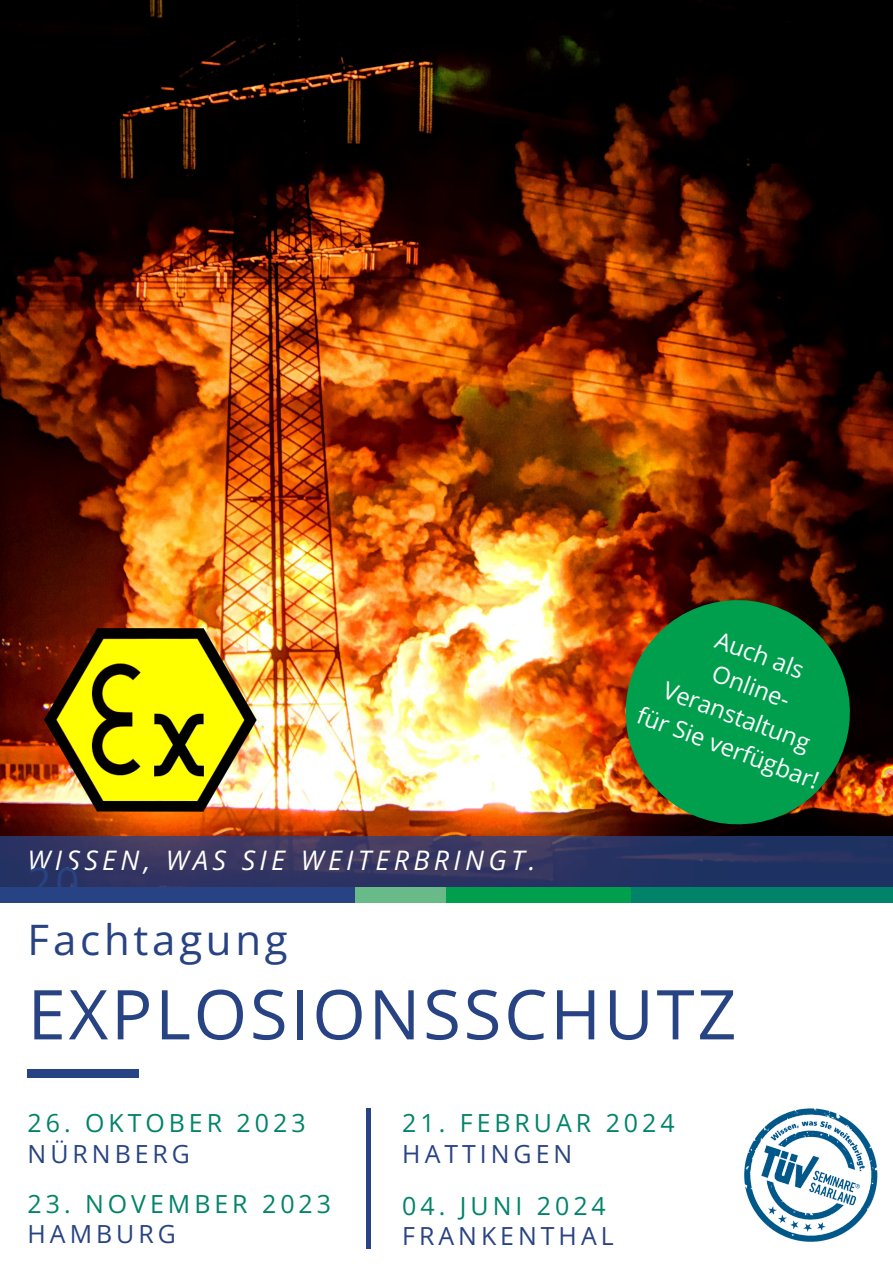
<style>
.page{position:relative;width:893px;height:1264px;background:#fff}
.page>*{position:absolute;margin:0;border:0;box-sizing:border-box;transform-origin:0 0}
.t1{font:68.7px "Open Sans";letter-spacing:.04em;color:#284383}
.t2{font:42px/57.2px "Open Sans";letter-spacing:.09em;color:#284383}
.t3{font:italic 26.85px "Open Sans";letter-spacing:.16em;color:#fff}
.t4{font:24.9px "Open Sans";letter-spacing:.16em;color:#008369}
.t5{font:24.9px "Open Sans";letter-spacing:.16em;color:#284383}
.t6{font:23.85px "Open Sans";color:#fff}
</style>
<div class="page">
<div style="left:28px;top:1069px;width:111px;height:9px;background:#284383"></div>
<img style="left:744px;top:1108px;width:133px;height:133px">
<img style="left:0;top:0;width:892px;height:835px">
<svg style="left:0;top:835px;width:892px;height:52px;background:#313560"></svg>
<div style="left:0;top:887px;width:892px;height:15px;background:#284383"></div>
<div style="left:631px;top:887px;width:261px;height:15px;background:#008369"></div>
<div style="left:355px;top:887px;width:185px;height:15px;background:#69ba89"></div>
<div style="left:446px;top:887px;width:185px;height:15px;background:#009f4d"></div>
<div style="left:366px;top:1107px;width:5px;height:141px;background:#284383"></div>
<img style="left:28px;top:614px;width:239px;height:209px">
<svg style="left:612px;top:587px;width:251px;height:250px;background:#277032"></svg>
<p class="t3" style="left:28px;top:841px;width:509px">WISSEN, WAS SIE WEITERBRINGT.</p>
<p class="t2" style="left:28px;top:853px;width:261px">20.<br>Fachtagung</p>
<p class="t6" style="left:722px;top:622px;width:94px;rotate:21deg">Auch als</p>
<p class="t6" style="left:719px;top:656px;width:89px;rotate:21deg">Online-</p>
<p class="t6" style="left:670px;top:672px;width:156px;rotate:21deg">Veranstaltung</p>
<p class="t6" style="left:644px;top:697px;width:194px;rotate:21deg">für Sie verfügbar!</p>
<p class="t1" style="left:28px;top:966px;width:710px">EXPLOSIONSSCHUTZ</p>
<p class="t4" style="left:28px;top:1105px;width:279px">26. OKTOBER 2023</p>
<p class="t4" style="left:402px;top:1105px;width:274px">21. FEBRUAR 2024</p>
<p class="t5" style="left:28px;top:1135px;width:164px">NÜRNBERG</p>
<p class="t5" style="left:402px;top:1135px;width:171px">HATTINGEN</p>
<p class="t4" style="left:28px;top:1186px;width:305px">23. NOVEMBER 2023</p>
<p class="t4" style="left:402px;top:1188px;width:205px">04. JUNI 2024</p>
<p class="t5" style="left:28px;top:1216px;width:150px">HAMBURG</p>
<p class="t5" style="left:402px;top:1218px;width:213px">FRANKENTHAL</p>
</div>
